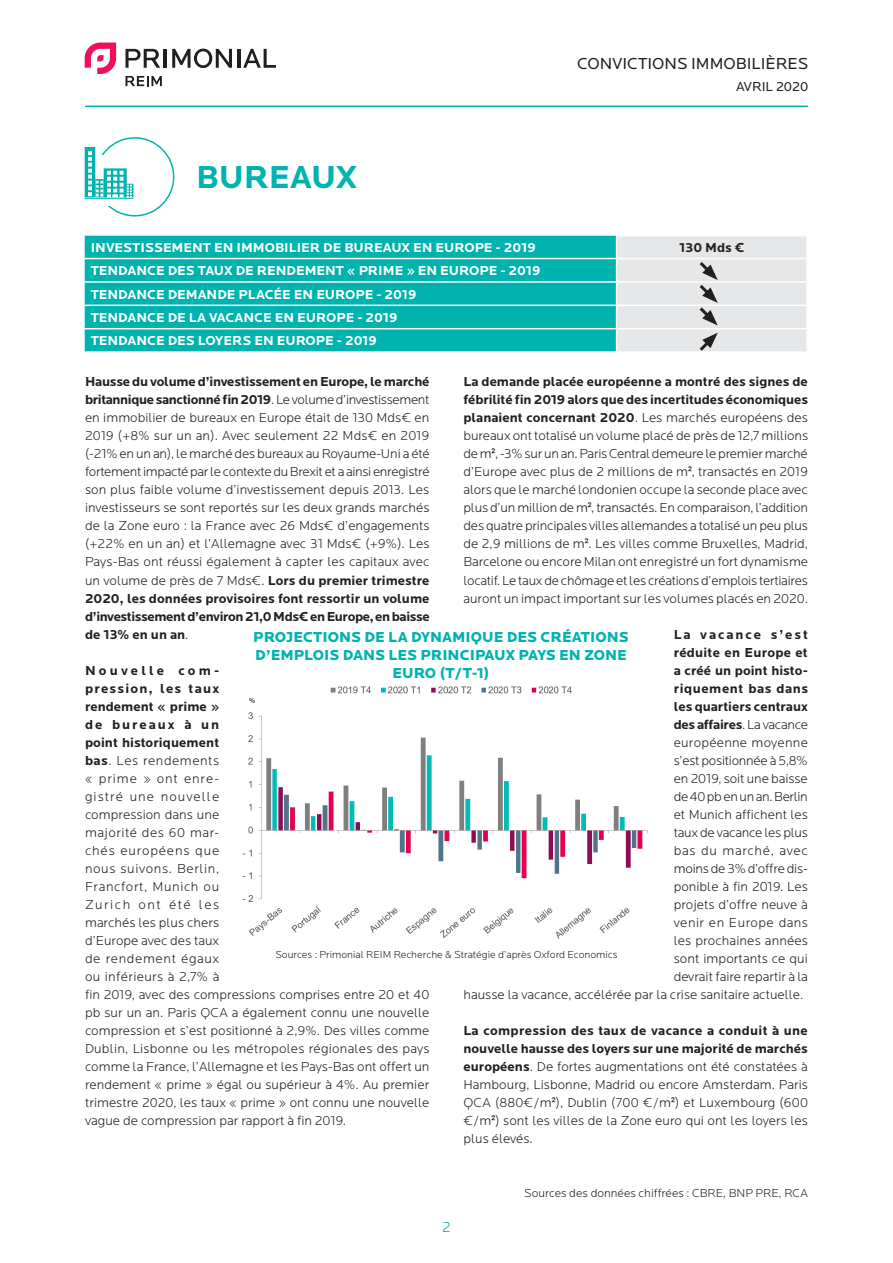
<style>
.page{position:relative;width:893px;height:1263px;background:#fff}
.page>*{position:absolute;margin:0;border:0;box-sizing:border-box;transform-origin:0 0}
.t1{font:700 33px "Locator";color:#00b3ae}
.t2{font:16.5px "Locator";color:#231f20}
.t3{font:900 15px/18px "Locator";color:#00b3ae;text-align:center}
.t4{font:300 15px "Locator";color:#00b3ae}
.Text{font:300 13.5px/18px "Locator";color:#231f20;text-align:justify}
.t5{font:700 13.5px "Locator";color:#fff}
.Text-2{font:700 13.5px "Locator";color:#231f20}
.Text-3{font:300 13.5px "Locator";letter-spacing:-.02em;color:#231f20}
.Text-4{font:700 13.5px "Locator";letter-spacing:-.02em;color:#231f20}
.Text-5{font:300 13.5px "Locator";letter-spacing:-.025em;color:#231f20}
.Text-6{font:700 13.5px "Locator";letter-spacing:.02em;color:#231f20}
.Text-7{font:300 13.5px "Locator";letter-spacing:.02em;color:#231f20}
.Text-8{font:300 13.5px "Locator";letter-spacing:.035em;color:#231f20}
.Text-9{font:700 13.5px "Locator";letter-spacing:.04em;color:#231f20}
.Text-10{font:300 13.5px "Locator";letter-spacing:.05em;color:#231f20}
.Text-11{font:700 13.5px "Locator";letter-spacing:.14em;color:#231f20}
.t6{font:13.5px "Locator";color:#231f20}
.Text-12{font:300 12px "Locator";color:#231f20}
.t7{font:300 10.5px "Locator";color:#231f20}
.s1{font-weight:700}
.s2{font-family:"Arial Narrow";font-weight:400}
.s3{font-weight:300}
</style>
<div class="page">
<svg style="left:125px;top:49px;width:35px;height:19px"></svg>
<hr style="left:164px;top:49px;width:3px;height:19px;background:#231f20">
<svg style="left:172px;top:49px;width:60px;height:19px"></svg>
<hr style="left:237px;top:49px;width:3px;height:19px;background:#231f20">
<svg style="left:243px;top:49px;width:33px;height:19px"></svg>
<svg style="left:85px;top:43px;width:31px;height:31px"></svg>
<svg style="left:126px;top:76px;width:36px;height:10px"></svg>
<hr style="left:85px;top:106px;width:723px;height:1px;background:#00b3ae">
<div style="left:85px;top:236px;width:531px;height:115px;background:#00b3ae"></div>
<hr style="left:85px;top:258px;width:532px;height:1px;background:#fff">
<hr style="left:85px;top:281px;width:532px;height:2px;background:#fff">
<hr style="left:85px;top:305px;width:532px;height:1px;background:#fff">
<hr style="left:85px;top:328px;width:532px;height:1px;background:#fff">
<div style="left:95px;top:137px;width:79px;height:80px;border:2px solid #00b3ae;border-radius:50%"></div>
<svg style="left:94px;top:197px;width:29px;height:8px"></svg>
<svg style="left:85px;top:147px;width:48px;height:50px"></svg>
<hr style="left:85px;top:198px;width:48px;height:1px;background:#00b3ae">
<img style="left:242px;top:686px;width:406px;height:253px">
<svg style="left:616px;top:236px;width:191px;height:116px;background:#e3e4e6"></svg>
<p class="t1" style="left:196px;top:158px;width:162px">BUREAUX</p>
<p class="t2" style="left:577px;top:54px;width:232px">CONVICTIONS IMMOBILIÈRES</p>
<p class="t6" style="left:736px;top:79px;width:74px">AVRIL 2020</p>
<p class="t5" style="left:91px;top:240px;width:446px">INVESTISSEMENT EN IMMOBILIER DE BUREAUX EN EUROPE - 2019</p>
<p class="Text-2" style="left:679px;top:240px;width:67px">130 Mds €</p>
<p class="t5" style="left:91px;top:263px;width:451px">TENDANCE DES TAUX DE RENDEMENT « PRIME » EN EUROPE - 2019</p>
<p class="t5" style="left:91px;top:286px;width:327px">TENDANCE DEMANDE PLACÉE EN EUROPE - 2019</p>
<p class="t5" style="left:91px;top:310px;width:308px">TENDANCE DE LA VACANCE EN EUROPE - 2019</p>
<p class="t5" style="left:91px;top:333px;width:288px">TENDANCE DES LOYERS EN EUROPE - 2019</p>
<p class="Text" style="left:85px;top:373px;width:346px"><span class="s1">Hausse du volume d’investissement en Europe, le marché britannique sanctionné fin 2019</span>. Le volume d’investissement en immobilier de bureaux en Europe était de 130 Mds€ en 2019 (+8% sur un an). Avec seulement 22 Mds€ en 2019 (-21% en un an), le marché des bureaux au Royaume-Uni a été fortement impacté par le contexte du Brexit et a ainsi enregistré son plus faible volume d’investissement depuis 2013. Les investisseurs se sont reportés sur les deux grands marchés de la Zone euro : la France avec 26 Mds€ d’engagements (+22% en un an) et l’Allemagne avec 31 Mds€ (+9%). Les Pays-Bas ont réussi également à capter les capitaux avec un volume de près de 7 Mds€. <span class="s1">Lors du premier trimestre 2020, les données provisoires font ressortir un volume d’investissement d’environ 21,0 Mds€ en Europe, en baisse de 13% en un an</span>.</p>
<p class="Text" style="left:85px;top:661px;width:346px;text-align:left"><span class="s1">Nouvelle com-<br>pression, les taux<br>rendement « prime »<br>de bureaux à un<br>point historiquement<br>bas</span>. Les rendements<br>« prime » ont enre-<br>gistré une nouvelle<br>compression dans une<br>majorité des 60 mar-<br>chés européens que<br>nous suivons. Berlin,<br>Francfort, Munich ou<br>Zurich ont été les<br>marchés les plus chers<br>d’Europe avec des taux<br>de rendement égaux<br>ou inférieurs à 2,7% à<br>fin 2019, avec des compressions comprises entre 20 et 40 pb sur un an. Paris QCA a également connu une nouvelle compression et s’est positionné à 2,9%. Des villes comme<br>Dublin, Lisbonne ou les métropoles régionales des pays comme la France, l’Allemagne et les Pays-Bas ont offert un rendement « prime » égal ou supérieur à 4%. Au premier trimestre 2020, les taux « prime » ont connu une nouvelle vague de compression par rapport à fin 2019.</p>
<p class="Text" style="left:463px;top:373px;width:346px"><span class="s1">La demande placée européenne a montré des signes de fébrilité fin 2019 alors que des incertitudes économiques planaient concernant 2020</span>. Les marchés européens des bureaux ont totalisé un volume placé de près de 12,7 millions de m<span class="s2">²</span>, -3% sur un an. Paris Central demeure le premier marché d’Europe avec plus de 2 millions de m<span class="s2">²</span>, transactés en 2019 alors que le marché londonien occupe la seconde place avec plus d’un million de m<span class="s2">²</span>, transactés. En comparaison, l’addition des quatre principales villes allemandes a totalisé un peu plus de 2,9 millions de m<span class="s2">²</span>. Les villes comme Bruxelles, Madrid, Barcelone ou encore Milan ont enregistré un fort dynamisme locatif. Le taux de chômage et les créations d’emplois tertiaires auront un impact important sur les volumes placés en 2020.</p>
<p class="Text-11" style="left:674px;top:626px;width:136px">La vacance s’est</p>
<p class="Text-6" style="left:674px;top:644px;width:136px">réduite en Europe et</p>
<p class="Text-2" style="left:674px;top:662px;width:136px">a créé un point histo-</p>
<p class="Text-9" style="left:674px;top:680px;width:136px">riquement bas dans</p>
<p class="Text-2" style="left:674px;top:698px;width:136px">les quartiers centraux</p>
<p class="Text-4" style="left:674px;top:716px;width:136px">des affaires<span class="s3">. La vacance</span></p>
<p class="Text-7" style="left:674px;top:734px;width:136px">européenne moyenne</p>
<p class="Text-3" style="left:674px;top:752px;width:136px">s’est positionnée à 5,8%</p>
<p class="Text" style="left:674px;top:769px;width:136px">en 2019, soit une baisse</p>
<p class="Text-5" style="left:674px;top:788px;width:136px">de 40 pb en un an. Berlin</p>
<p class="Text" style="left:674px;top:805px;width:136px">et Munich affichent les</p>
<p class="Text" style="left:674px;top:823px;width:136px">taux de vacance les plus</p>
<p class="Text-10" style="left:674px;top:842px;width:136px">bas du marché, avec</p>
<p class="Text-3" style="left:674px;top:860px;width:136px">moins de 3% d’offre dis-</p>
<p class="Text" style="left:674px;top:877px;width:136px">ponible à fin 2019. Les</p>
<p class="Text" style="left:674px;top:895px;width:136px">projets d’offre neuve à</p>
<p class="Text-8" style="left:674px;top:914px;width:136px">venir en Europe dans</p>
<p class="Text" style="left:674px;top:931px;width:136px">les prochaines années</p>
<p class="Text" style="left:674px;top:949px;width:136px">sont importants ce qui</p>
<p class="Text" style="left:674px;top:967px;width:136px">devrait faire repartir à la</p>
<p class="Text" style="left:463px;top:985px;width:341px">hausse la vacance, accélérée par la crise sanitaire actuelle.</p>
<p class="Text" style="left:463px;top:1021px;width:346px"><span class="s1">La compression des taux de vacance a conduit à une nouvelle hausse des loyers sur une majorité de marchés européens</span>. De fortes augmentations ont été constatées à Hambourg, Lisbonne, Madrid ou encore Amsterdam. Paris QCA (880€/m<span class="s2">²</span>), Dublin (700 €/m<span class="s2">²</span>) et Luxembourg (600 €/m<span class="s2">²</span>) sont les villes de la Zone euro qui ont les loyers les plus élevés.</p>
<p class="t3" style="left:253px;top:628px;width:377px">PROJECTIONS DE LA DYNAMIQUE DES CRÉATIONS<br>D’EMPLOIS DANS LES PRINCIPAUX PAYS EN ZONE<br>EURO (T/T-1)</p>
<p class="t7" style="left:275px;top:948px;width:344px">Sources : Primonial REIM Recherche &amp; Stratégie d’après Oxford Economics</p>
<p class="t4" style="left:442px;top:1218px;width:10px">2</p>
<p class="Text-12" style="left:524px;top:1186px;width:285px">Sources des données chiffrées : CBRE, BNP PRE, RCA</p>
</div>
